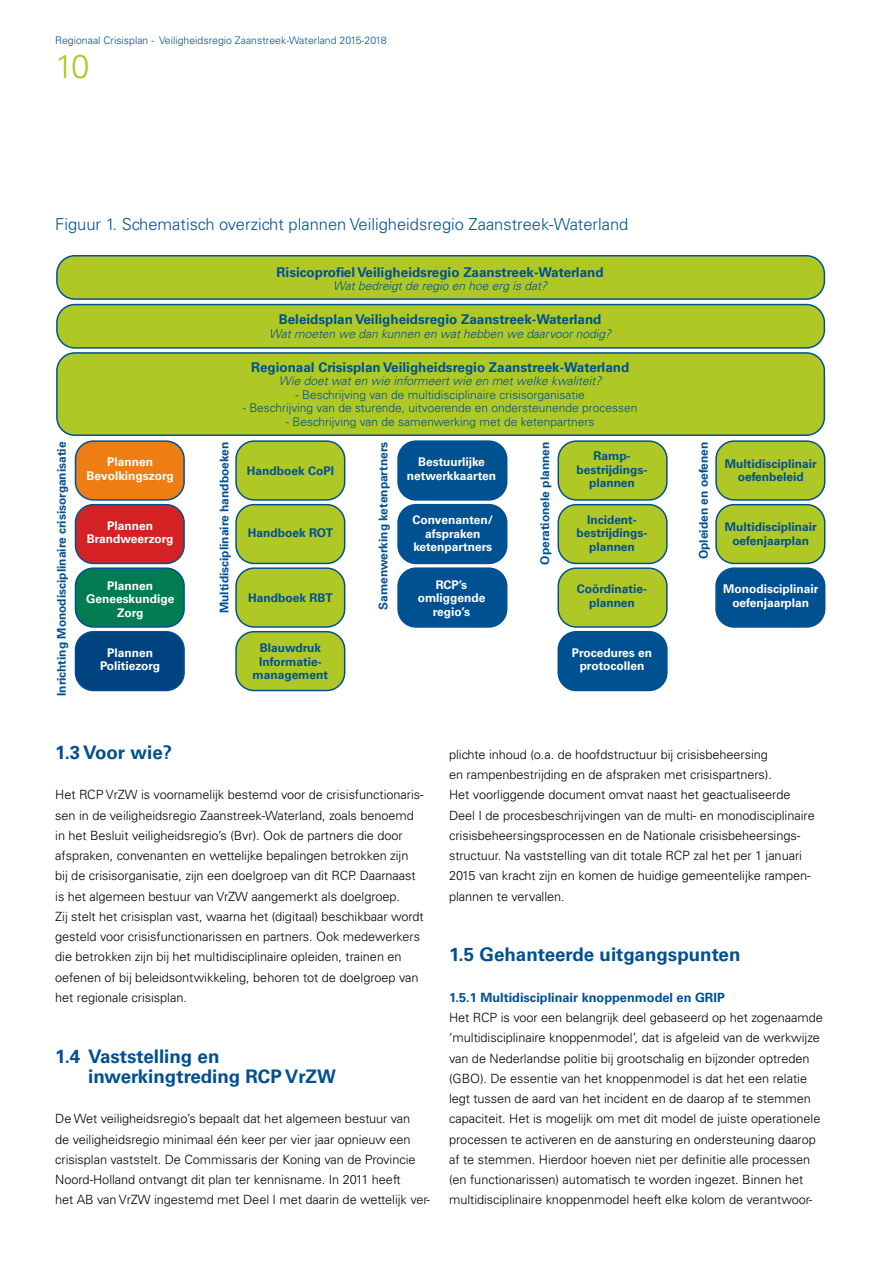
<style>
.page{position:relative;width:893px;height:1263px;background:#fff}
.page>*{position:absolute;margin:0;border:0;box-sizing:border-box;transform-origin:0 0}
.t1{font:300 33px "Univers LT Std";color:#b0c825}
.t2{font:700 18.75px/20.2px "Univers LT Std";color:#005191}
.t3{font:300 16.5px "Univers LT Std";color:#005191}
.t4{font:700 13.5px "Univers LT Std";color:#005191}
.t5{font:300 12.75px/20.2px "Univers LT Std";letter-spacing:-.005em;color:#000}
.t6{font:700 12.75px "Univers LT Std";color:#005191}
.t7{font:700 12px/13.5px "Univers LT Std";color:#005191;text-align:center}
.t8{font:700 12px/13.5px "Univers LT Std";color:#fff;text-align:center}
.t9{font:300 12px "Univers LT Std";color:#005191}
.t10{font:italic 300 12px "Univers LT Std";color:#005191}
.t11{font:300 10.5px "Univers LT Std";color:#005191}
</style>
<div class="page">
<div style="left:398px;top:441px;width:109px;height:59px;background:#005191;border-radius:18px"></div>
<div style="left:397px;top:440px;width:110px;height:61px;border:1px solid #005191;border-radius:18px"></div>
<div style="left:398px;top:505px;width:109px;height:58px;background:#005191;border-radius:18px"></div>
<div style="left:397px;top:504px;width:110px;height:60px;border:1px solid #005191;border-radius:18px"></div>
<div style="left:398px;top:568px;width:109px;height:59px;background:#005191;border-radius:18px"></div>
<div style="left:397px;top:567px;width:110px;height:61px;border:1px solid #005191;border-radius:18px"></div>
<div style="left:558px;top:441px;width:109px;height:59px;background:#b0c825;border-radius:18px"></div>
<div style="left:557px;top:440px;width:111px;height:61px;border:1px solid #005191;border-radius:18px"></div>
<div style="left:558px;top:505px;width:109px;height:58px;background:#b0c825;border-radius:18px"></div>
<div style="left:557px;top:504px;width:111px;height:60px;border:1px solid #005191;border-radius:18px"></div>
<div style="left:558px;top:568px;width:109px;height:59px;background:#b0c825;border-radius:18px"></div>
<div style="left:557px;top:567px;width:111px;height:61px;border:1px solid #005191;border-radius:18px"></div>
<div style="left:558px;top:632px;width:109px;height:58px;background:#005191;border-radius:18px"></div>
<div style="left:557px;top:631px;width:111px;height:60px;border:1px solid #005191;border-radius:18px"></div>
<div style="left:716px;top:441px;width:109px;height:59px;background:#b0c825;border-radius:18px"></div>
<div style="left:715px;top:440px;width:110px;height:61px;border:1px solid #005191;border-radius:18px"></div>
<div style="left:716px;top:505px;width:109px;height:58px;background:#b0c825;border-radius:18px"></div>
<div style="left:715px;top:504px;width:110px;height:60px;border:1px solid #005191;border-radius:18px"></div>
<div style="left:716px;top:568px;width:109px;height:59px;background:#005191;border-radius:18px"></div>
<div style="left:715px;top:567px;width:110px;height:61px;border:1px solid #005191;border-radius:18px"></div>
<div style="left:75px;top:441px;width:109px;height:59px;background:#ee7d14;border-radius:18px"></div>
<div style="left:75px;top:440px;width:110px;height:61px;border:1px solid #005191;border-radius:18px"></div>
<div style="left:75px;top:505px;width:109px;height:58px;background:#d42124;border-radius:18px"></div>
<div style="left:75px;top:504px;width:110px;height:60px;border:1px solid #005191;border-radius:18px"></div>
<div style="left:75px;top:568px;width:109px;height:59px;background:#007c51;border-radius:18px"></div>
<div style="left:75px;top:567px;width:110px;height:61px;border:1px solid #005191;border-radius:18px"></div>
<div style="left:75px;top:632px;width:109px;height:58px;background:#004380;border-radius:18px"></div>
<div style="left:75px;top:631px;width:110px;height:60px;border:1px solid #005191;border-radius:18px"></div>
<div style="left:236px;top:441px;width:109px;height:59px;background:#b0c825;border-radius:18px"></div>
<div style="left:235px;top:440px;width:110px;height:61px;border:1px solid #005191;border-radius:18px"></div>
<div style="left:236px;top:505px;width:109px;height:58px;background:#b0c825;border-radius:18px"></div>
<div style="left:235px;top:504px;width:110px;height:60px;border:1px solid #005191;border-radius:18px"></div>
<div style="left:236px;top:568px;width:109px;height:59px;background:#b0c825;border-radius:18px"></div>
<div style="left:235px;top:567px;width:110px;height:61px;border:1px solid #005191;border-radius:18px"></div>
<div style="left:236px;top:632px;width:109px;height:58px;background:#b0c825;border-radius:18px"></div>
<div style="left:235px;top:631px;width:110px;height:60px;border:1px solid #005191;border-radius:18px"></div>
<div style="left:57px;top:305px;width:767px;height:43px;background:#b0c825;border-radius:18px"></div>
<div style="left:56px;top:304px;width:769px;height:45px;border:1px solid #005191;border-radius:18px"></div>
<div style="left:57px;top:256px;width:767px;height:43px;background:#b0c825;border-radius:18px"></div>
<div style="left:56px;top:255px;width:769px;height:45px;border:1px solid #005191;border-radius:18px"></div>
<div style="left:57px;top:353px;width:767px;height:82px;background:#b0c825;border-radius:18px"></div>
<div style="left:56px;top:352px;width:769px;height:84px;border:1px solid #005191;border-radius:18px"></div>
<p class="t11" style="left:55px;top:34px;width:333px">Regionaal Crisisplan - Veiligheidsregio Zaanstreek-Waterland 2015-2018</p>
<h1 class="t1" style="left:55px;top:47px;width:36px">10</h1>
<p class="t3" style="left:55px;top:214px;width:575px">Figuur 1. Schematisch overzicht plannen Veiligheidsregio Zaanstreek-Waterland</p>
<p class="t4" style="left:277px;top:264px;width:328px">Risicoprofiel Veiligheidsregio Zaanstreek-Waterland</p>
<p class="t10" style="left:333px;top:278px;width:215px">Wat bedreigt de regio en hoe erg is dat?</p>
<p class="t4" style="left:279px;top:311px;width:324px">Beleidsplan Veiligheidsregio Zaanstreek-Waterland</p>
<p class="t10" style="left:269px;top:326px;width:343px">Wat moeten we dan kunnen en wat hebben we daarvoor nodig?</p>
<p class="t4" style="left:251px;top:359px;width:380px">Regionaal Crisisplan Veiligheidsregio Zaanstreek-Waterland</p>
<p class="t10" style="left:279px;top:374px;width:324px">Wie doet wat en wie informeert wie en met welke kwaliteit?</p>
<p class="t9" style="left:296px;top:387px;width:291px">- Beschrijving van de multidisciplinaire crisisorganisatie</p>
<p class="t9" style="left:243px;top:401px;width:396px">- Beschrijving van de sturende, uitvoerende en ondersteunende processen</p>
<p class="t9" style="left:286px;top:414px;width:310px">- Beschrijving van de samenwerking met de ketenpartners</p>
<p class="t7" style="left:55px;top:696px;width:256px;rotate:-90deg">Inrichting Monodisciplinaire crisisorganisatie</p>
<p class="t7" style="left:218px;top:613px;width:173px;rotate:-90deg">Multidisciplinaire handboeken</p>
<p class="t7" style="left:377px;top:610px;width:169px;rotate:-90deg">Samenwerking ketenpartners</p>
<p class="t7" style="left:538px;top:565px;width:124px;rotate:-90deg">Operationele plannen</p>
<p class="t7" style="left:697px;top:559px;width:119px;rotate:-90deg">Opleiden en oefenen</p>
<p class="t8" style="left:87px;top:455px;width:89px">Plannen<br>Bevolkingszorg</p>
<p class="t8" style="left:407px;top:455px;width:91px">Bestuurlijke netwerkkaarten</p>
<p class="t7" style="left:577px;top:449px;width:72px">Ramp&shy;bestrijdings&shy;plannen</p>
<p class="t7" style="left:577px;top:513px;width:72px">Incident&shy;bestrijdings&shy;plannen</p>
<p class="t7" style="left:577px;top:582px;width:72px">Coördinatie&shy;plannen</p>
<p class="t7" style="left:247px;top:464px;width:89px">Handboek CoPI</p>
<p class="t8" style="left:413px;top:513px;width:82px">Convenanten/ afspraken ketenpartners</p>
<p class="t8" style="left:87px;top:519px;width:88px">Plannen<br>Brandweerzorg</p>
<p class="t8" style="left:86px;top:579px;width:90px">Plannen<br>Geneeskundige<br>Zorg</p>
<p class="t7" style="left:248px;top:527px;width:87px">Handboek ROT</p>
<p class="t8" style="left:418px;top:578px;width:69px">RCP’s omliggende regio’s</p>
<p class="t7" style="left:248px;top:591px;width:86px">Handboek RBT</p>
<p class="t7" style="left:253px;top:641px;width:77px">Blauwdruk<br>Informatie&shy;management</p>
<p class="t8" style="left:100px;top:646px;width:62px">Plannen<br>Politiezorg</p>
<p class="t8" style="left:572px;top:646px;width:82px">Procedures en protocollen</p>
<p class="t7" style="left:725px;top:457px;width:93px">Multidisciplinair oefenbeleid</p>
<p class="t7" style="left:725px;top:520px;width:93px">Multidisciplinair oefenjaarplan</p>
<p class="t8" style="left:723px;top:582px;width:97px">Monodisciplinair oefenjaarplan</p>
<h2 class="t2" style="left:55px;top:742px;width:118px">1.3 Voor wie?</h2>
<p class="t5" style="left:55px;top:785px;width:370px">Het RCP VrZW is voornamelijk bestemd voor de crisisfunctionaris&shy;sen in de veiligheidsregio Zaanstreek-Waterland, zoals benoemd in het Besluit veiligheidsregio’s (Bvr). Ook de partners die door afspraken, convenanten en wettelijke bepalingen betrokken zijn bij de crisisorganisatie, zijn een doelgroep van dit RCP. Daarnaast is het algemeen bestuur van VrZW aangemerkt als doelgroep.<br>Zij stelt het crisisplan vast, waarna het (digitaal) beschikbaar wordt gesteld voor crisisfunctionarissen en partners. Ook medewerkers die betrokken zijn bij het multidisciplinaire opleiden, trainen en oefenen of bij beleidsontwikkeling, behoren tot de doelgroep van het regionale crisisplan.</p>
<h2 class="t2" style="left:88px;top:1046px;width:249px;text-indent:-33px">1.4 Vaststelling en inwerkingtreding RCP VrZW</h2>
<p class="t5" style="left:55px;top:1109px;width:376px">De Wet veiligheidsregio’s bepaalt dat het algemeen bestuur van<br>de veiligheidsregio minimaal één keer per vier jaar opnieuw een crisisplan vaststelt. De Commissaris der Koning van de Provincie Noord-Holland ontvangt dit plan ter kennisname. In 2011 heeft<br>het AB van VrZW ingestemd met Deel I met daarin de wettelijk ver-</p>
<p class="t5" style="left:449px;top:744px;width:367px">plichte inhoud (o.a. de hoofdstructuur bij crisisbeheersing<br>en rampenbestrijding en de afspraken met crisispartners).<br>Het voorliggende document omvat naast het geactualiseerde Deel I de procesbeschrijvingen van de multi- en monodisciplinaire crisisbeheersingsprocessen en de Nationale crisisbeheersings&shy;structuur. Na vaststelling van dit totale RCP zal het per 1 januari 2015 van kracht zijn en komen de huidige gemeentelijke rampen&shy;plannen te vervallen.</p>
<h2 class="t2" style="left:449px;top:945px;width:293px">1.5 Gehanteerde uitgangspunten</h2>
<p class="t6" style="left:449px;top:990px;width:277px">1.5.1 Multidisciplinair knoppenmodel en GRIP</p>
<p class="t5" style="left:449px;top:1007px;width:375px">Het RCP is voor een belangrijk deel gebaseerd op het zogenaamde ‘multidisciplinaire knoppenmodel’, dat is afgeleid van de werkwijze van de Nederlandse politie bij grootschalig en bijzonder optreden (GBO). De essentie van het knoppenmodel is dat het een relatie legt tussen de aard van het incident en de daarop af te stemmen capaciteit. Het is mogelijk om met dit model de juiste operationele processen te activeren en de aansturing en ondersteuning daarop af te stemmen. Hierdoor hoeven niet per definitie alle processen (en functionarissen) automatisch te worden ingezet. Binnen het multidisciplinaire knoppenmodel heeft elke kolom de verantwoor-</p>
</div>
